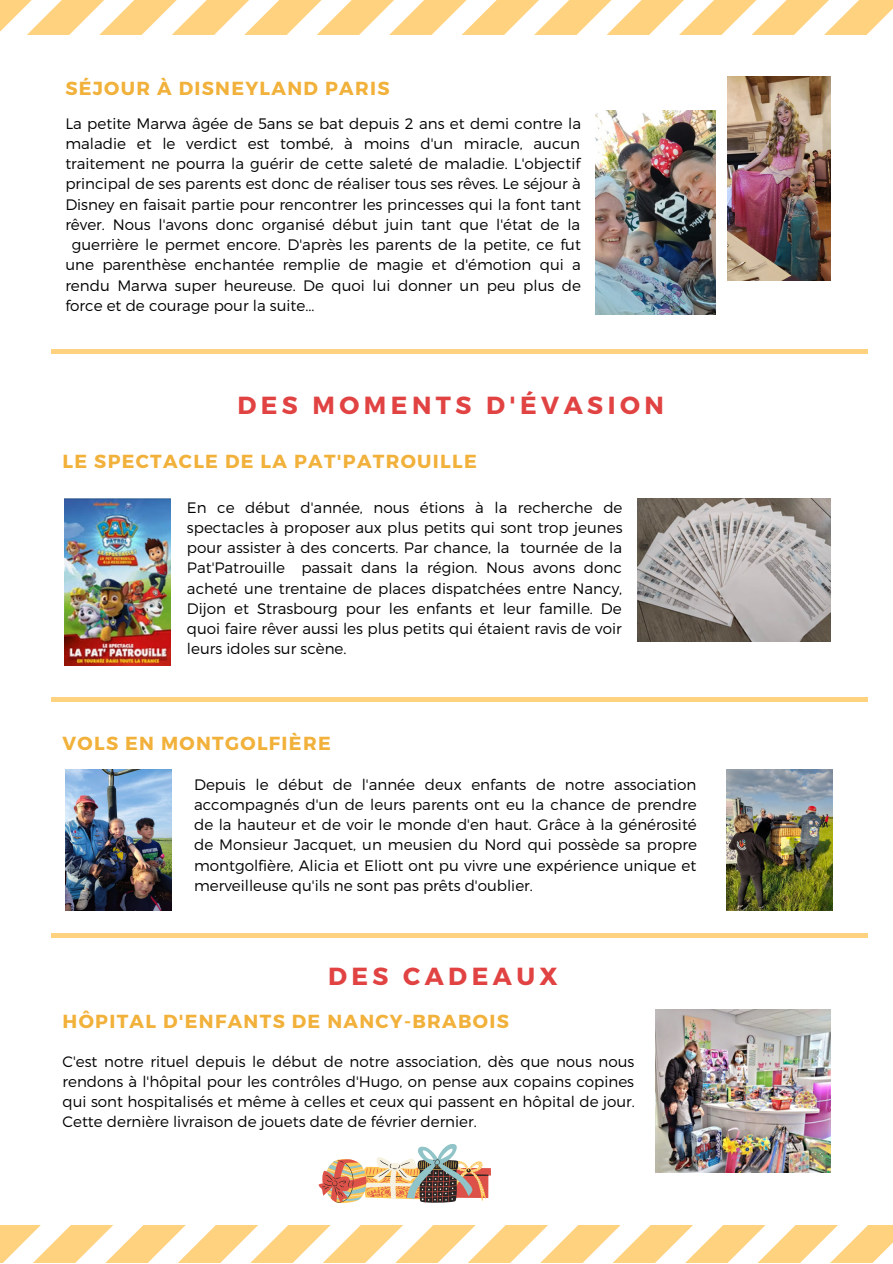
<style>
.page{position:relative;width:893px;height:1264px;background:#fff}
.page>*{position:absolute;margin:0;border:0;box-sizing:border-box;transform-origin:0 0}
.t1{font:700 24.75px "Montserrat";letter-spacing:.18em;color:#e14343}
.t2{font:700 18.9px "Montserrat";letter-spacing:.07em;color:#f1b13a}
.t3{font:300 15.15px/20.2px "Montserrat";color:#000;text-align:justify}
</style>
<div class="page">
<hr style="left:51px;top:933px;width:816px;height:4px;background:#ffd280">
<hr style="left:51px;top:350px;width:816px;height:3px;background:#ffd280">
<img style="left:64px;top:498px;width:106px;height:168px">
<img style="left:637px;top:498px;width:193px;height:143px">
<hr style="left:51px;top:697px;width:816px;height:4px;background:#ffd280">
<img style="left:65px;top:769px;width:106px;height:141px">
<img style="left:726px;top:769px;width:106px;height:141px">
<img style="left:595px;top:111px;width:120px;height:203px">
<img style="left:728px;top:77px;width:102px;height:203px">
<svg style="left:0;top:0;width:892px;height:34px"></svg>
<img style="left:656px;top:1009px;width:174px;height:163px">
<svg style="left:0;top:1225px;width:892px;height:37px"></svg>
<svg style="left:318px;top:1144px;width:173px;height:59px"></svg>
<p class="t2" style="left:65px;top:76px;width:326px">SÉJOUR À DISNEYLAND PARIS</p>
<p class="t3" style="left:65px;top:112px;width:517px">La petite Marwa âgée de 5ans se bat depuis 2 ans et demi contre la</p>
<p class="t3" style="left:65px;top:133px;width:516px">maladie et le verdict est tombé, à moins d'un miracle, aucun</p>
<p class="t3" style="left:65px;top:153px;width:516px">traitement ne pourra la guérir de cette saleté de maladie. L'objectif</p>
<p class="t3" style="left:65px;top:173px;width:517px">principal de ses parents est donc de réaliser tous ses rêves. Le séjour à</p>
<p class="t3" style="left:65px;top:193px;width:517px">Disney en faisait partie pour rencontrer les princesses qui la font tant</p>
<p class="t3" style="left:65px;top:213px;width:516px">rêver. Nous l'avons donc organisé début juin tant que l'état de la</p>
<p class="t3" style="left:72px;top:234px;width:510px">guerrière le permet encore. D'après les parents de la petite, ce fut</p>
<p class="t3" style="left:65px;top:254px;width:517px">une parenthèse enchantée remplie de magie et d'émotion qui a</p>
<p class="t3" style="left:65px;top:274px;width:517px">rendu Marwa super heureuse. De quoi lui donner un peu plus de</p>
<p class="t3" style="left:65px;top:294px;width:250px">force et de courage pour la suite...</p>
<h1 class="t1" style="left:237px;top:389px;width:428px">DES MOMENTS D'ÉVASION</h1>
<p class="t2" style="left:63px;top:449px;width:415px">LE SPECTACLE DE LA PAT'PATROUILLE</p>
<p class="t3" style="left:187px;top:496px;width:437px">En ce début d'année, nous étions à la recherche de spectacles à proposer aux plus petits qui sont trop jeunes pour assister à des concerts. Par chance, la tournée de la Pat'Patrouille passait dans la région. Nous avons donc acheté une trentaine de places dispatchées entre Nancy, Dijon et Strasbourg pour les enfants et leur famille. De quoi faire rêver aussi les plus petits qui étaient ravis de voir leurs idoles sur scène.</p>
<p class="t2" style="left:63px;top:730px;width:270px">VOLS EN MONTGOLFIÈRE</p>
<p class="t3" style="left:194px;top:773px;width:504px">Depuis le début de l'année deux enfants de notre association accompagnés d'un de leurs parents ont eu la chance de prendre de la hauteur et de voir le monde d'en haut. Grâce à la générosité de Monsieur Jacquet, un meusien du Nord qui possède sa propre montgolfière, Alicia et Eliott ont pu vivre une expérience unique et merveilleuse qu'ils ne sont pas prêts d'oublier.</p>
<h1 class="t1" style="left:328px;top:960px;width:231px">DES CADEAUX</h1>
<p class="t2" style="left:63px;top:1008px;width:448px">HÔPITAL D'ENFANTS DE NANCY-BRABOIS</p>
<p class="t3" style="left:63px;top:1050px;width:573px">C'est notre rituel depuis le début de notre association, dès que nous nous rendons à l'hôpital pour les contrôles d'Hugo, on pense aux copains copines qui sont hospitalisés et même à celles et ceux qui passent en hôpital de jour.<br>Cette dernière livraison de jouets date de février dernier.</p>
</div>
